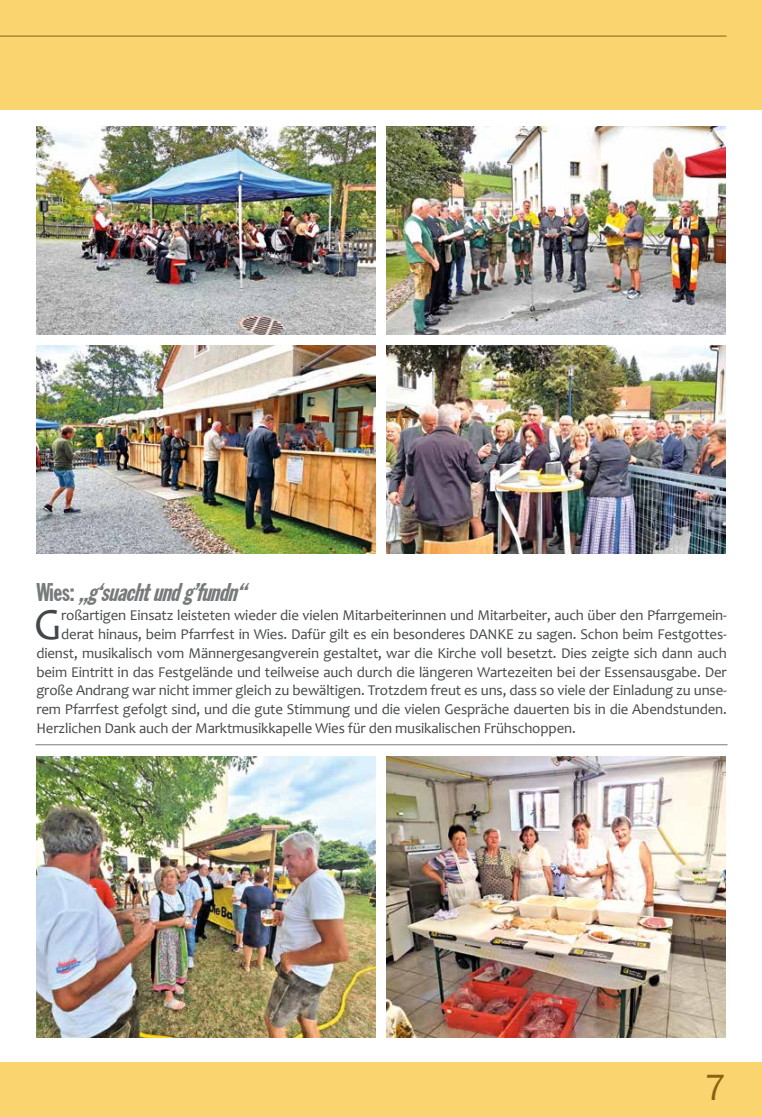
<style>
.page{position:relative;width:762px;height:1117px;background:#fff}
.page>*{position:absolute;margin:0;border:0;box-sizing:border-box;transform-origin:0 0}
.t1{font:44.5px "Candara";color:#444749}
.t2{font:37.5px "Franklin Gothic";color:#8b6112}
.t3{font:italic extra-condensed 25px "Franklin Gothic";color:#777a7b}
.t4{font:15px "Candara";letter-spacing:-.01em;color:#444749}
.s1{font-style:normal}
</style>
<div class="page">
<div style="left:0;top:0;width:762px;height:110px;background:#fad46f"></div>
<hr style="left:0;top:36px;width:726px;height:1px;background:#8b6112">
<div style="left:0;top:1062px;width:762px;height:54px;background:#fad46f"></div>
<img style="left:36px;top:127px;width:339px;height:207px">
<img style="left:387px;top:345px;width:338px;height:208px">
<img style="left:387px;top:127px;width:338px;height:207px">
<img style="left:36px;top:345px;width:339px;height:208px">
<img style="left:387px;top:756px;width:338px;height:280px">
<img style="left:36px;top:756px;width:339px;height:280px">
<hr style="left:35px;top:744px;width:692px;height:1px;background:#777a7b">
<h3 class="t3" style="left:36px;top:579px;width:218px"><span class="s1">W i e s :</span> „g‘suachtundg’fundn“</h3>
<h1 class="t1" style="left:34px;top:596px;width:29px">G</h1>
<p class="t4" style="left:61px;top:606px;width:667px">roßartigen Einsatz leisteten wieder die vielen Mitarbeiterinnen und Mitarbeiter, auch über den Pfarrgemein-</p>
<p class="t4" style="left:61px;top:624px;width:667px">derat hinaus, beim Pfarrfest in Wies. Dafür gilt es ein besonderes DANKE zu sagen. Schon beim Festgottes-</p>
<p class="t4" style="left:36px;top:643px;width:692px">dienst, musikalisch vom Männergesangverein gestaltet, war die Kirche voll besetzt. Dies zeigte sich dann auch</p>
<p class="t4" style="left:36px;top:662px;width:692px">beim Eintritt in das Festgelände und teilweise auch durch die längeren Wartezeiten bei der Essensausgabe. Der</p>
<p class="t4" style="left:36px;top:681px;width:692px">große Andrang war nicht immer gleich zu bewältigen. Trotzdem freut es uns, dass so viele der Einladung zu unse-</p>
<p class="t4" style="left:36px;top:699px;width:692px">rem Pfarrfest gefolgt sind, und die gute Stimmung und die vielen Gespräche dauerten bis in die Abendstunden.</p>
<p class="t4" style="left:36px;top:718px;width:541px">Herzlichen Dank auch der Marktmusikkapelle Wies für den musikalischen Frühschoppen.</p>
<h2 class="t2" style="left:704px;top:1063px;width:23px">7</h2>
</div>
